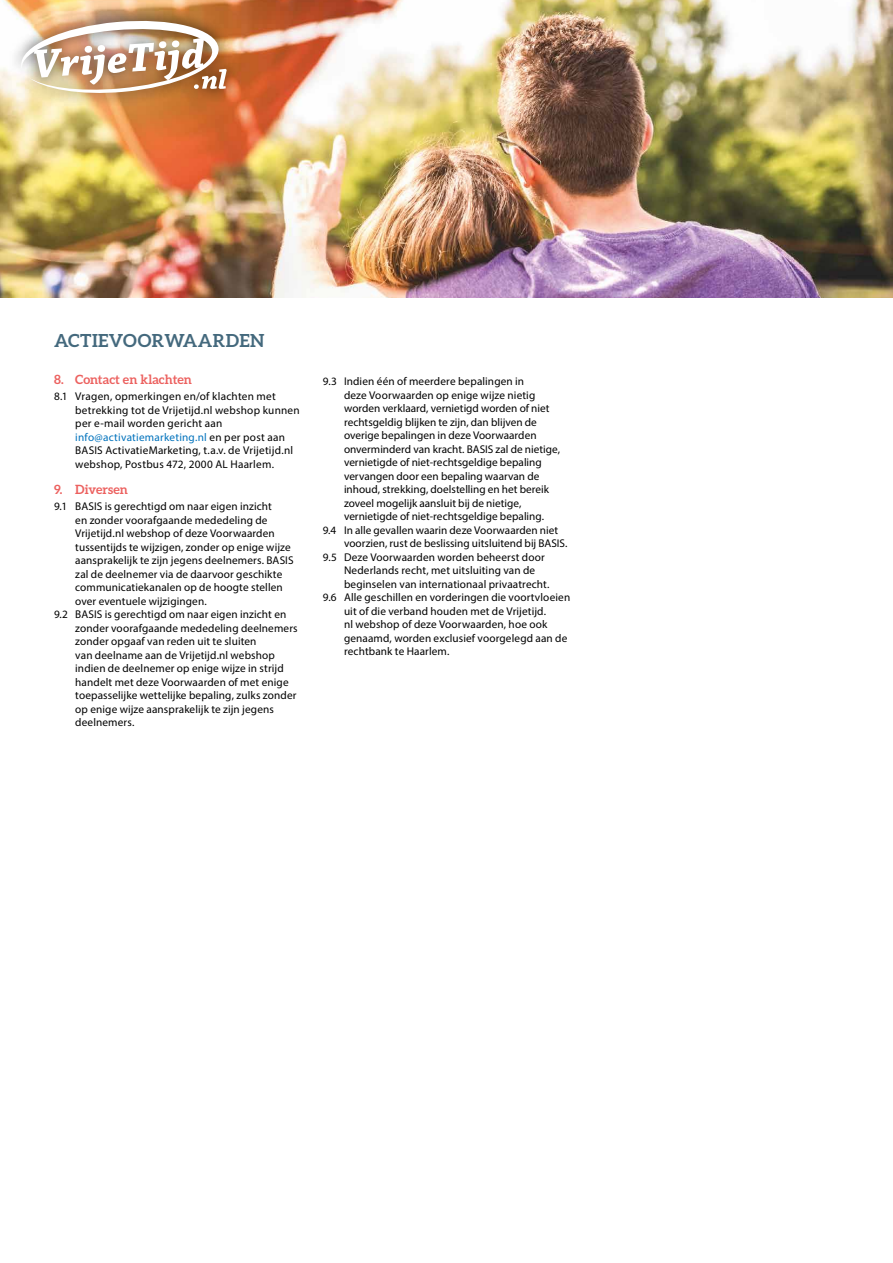
<style>
.page{position:relative;width:893px;height:1263px;background:#fff}
.page>*{position:absolute;margin:0;border:0;box-sizing:border-box;transform-origin:0 0}
.t1{font:700 18px "Aleo";letter-spacing:.02em;color:#44697d}
.t2{font:700 12.75px "Aleo";letter-spacing:.005em;color:#ec615f}
.t3{font:11.25px/13.5px "Myriad Pro";letter-spacing:.01em;color:#000}
.s1{color:#0072bc}
</style>
<div class="page">
<img style="left:0;top:0;width:893px;height:298px">
<div style="left:7px;top:7px;width:233px;height:100px;background:#000;opacity:.75"></div>
<img style="left:20px;top:17px;width:207px;height:79px">
<h1 class="t1" style="left:54px;top:330px;width:212px">ACTIEVOORWAARDEN</h1>
<p class="t2" style="left:54px;top:372px;width:139px">8. Contact en klachten</p>
<p class="t3" style="left:75px;top:390px;width:226px;text-indent:-21px">8.1 Vragen, opmerkingen en/of klachten met betrekking tot de Vrijetijd.nl webshop kunnen per e-mail worden gericht aan <span class="s1">info@activatiemarketing.nl</span> en per post aan BASIS ActivatieMarketing, t.a.v. de Vrijetijd.nl webshop, Postbus 472, 2000 AL Haarlem.</p>
<p class="t2" style="left:54px;top:482px;width:76px">9. Diversen</p>
<p class="t3" style="left:54px;top:499px;width:219px">9.1 BASIS is gerechtigd om naar eigen inzicht</p>
<p class="t3" style="left:75px;top:513px;width:194px">en zonder voorafgaande mededeling de</p>
<p class="t3" style="left:75px;top:526px;width:201px">Vrijetijd.nl webshop of deze Voorwaarden</p>
<p class="t3" style="left:75px;top:540px;width:217px">tussentijds te wijzigen, zonder op enige wijze</p>
<p class="t3" style="left:75px;top:553px;width:220px">aansprakelijk te zijn jegens deelnemers. BASIS</p>
<p class="t3" style="left:75px;top:567px;width:209px">zal de deelnemer via de daarvoor geschikte</p>
<p class="t3" style="left:75px;top:580px;width:209px">communicatiekanalen op de hoogte stellen</p>
<p class="t3" style="left:75px;top:594px;width:133px">over eventuele wijzigingen.</p>
<p class="t3" style="left:54px;top:607px;width:234px">9.2 BASIS is gerechtigd om naar eigen inzicht en</p>
<p class="t3" style="left:75px;top:621px;width:224px">zonder voorafgaande mededeling deelnemers</p>
<p class="t3" style="left:75px;top:634px;width:183px">zonder opgaaf van reden uit te sluiten</p>
<p class="t3" style="left:75px;top:648px;width:201px">van deelname aan de Vrijetijd.nl webshop</p>
<p class="t3" style="left:75px;top:661px;width:210px">indien de deelnemer op enige wijze in strijd</p>
<p class="t3" style="left:75px;top:675px;width:215px">handelt met deze Voorwaarden of met enige</p>
<p class="t3" style="left:75px;top:688px;width:223px">toepasselijke wettelijke bepaling, zulks zonder</p>
<p class="t3" style="left:75px;top:702px;width:200px">op enige wijze aansprakelijk te zijn jegens</p>
<p class="t3" style="left:75px;top:715px;width:61px">deelnemers.</p>
<p class="t3" style="left:323px;top:374px;width:203px">9.3 Indien één of meerdere bepalingen in</p>
<p class="t3" style="left:344px;top:388px;width:193px">deze Voorwaarden op enige wijze nietig</p>
<p class="t3" style="left:344px;top:401px;width:207px">worden verklaard, vernietigd worden of niet</p>
<p class="t3" style="left:344px;top:415px;width:194px">rechtsgeldig blijken te zijn, dan blijven de</p>
<p class="t3" style="left:344px;top:428px;width:194px">overige bepalingen in deze Voorwaarden</p>
<p class="t3" style="left:344px;top:442px;width:217px">onverminderd van kracht. BASIS zal de nietige,</p>
<p class="t3" style="left:344px;top:455px;width:199px">vernietigde of niet-rechtsgeldige bepaling</p>
<p class="t3" style="left:344px;top:469px;width:197px">vervangen door een bepaling waarvan de</p>
<p class="t3" style="left:344px;top:482px;width:207px">inhoud, strekking, doelstelling en het bereik</p>
<p class="t3" style="left:344px;top:496px;width:179px">zoveel mogelijk aansluit bij de nietige,</p>
<p class="t3" style="left:344px;top:509px;width:202px">vernietigde of niet-rechtsgeldige bepaling.</p>
<p class="t3" style="left:323px;top:523px;width:237px">9.4 In alle gevallen waarin deze Voorwaarden niet</p>
<p class="t3" style="left:344px;top:536px;width:225px">voorzien, rust de beslissing uitsluitend bij BASIS.</p>
<p class="t3" style="left:323px;top:550px;width:223px">9.5 Deze Voorwaarden worden beheerst door</p>
<p class="t3" style="left:344px;top:563px;width:193px">Nederlands recht, met uitsluiting van de</p>
<p class="t3" style="left:344px;top:577px;width:207px">beginselen van internationaal privaatrecht.</p>
<p class="t3" style="left:323px;top:590px;width:249px">9.6 Alle geschillen en vorderingen die voortvloeien</p>
<p class="t3" style="left:344px;top:604px;width:204px">uit of die verband houden met de Vrijetijd.</p>
<p class="t3" style="left:344px;top:617px;width:205px">nl webshop of deze Voorwaarden, hoe ook</p>
<p class="t3" style="left:344px;top:631px;width:225px">genaamd, worden exclusief voorgelegd aan de</p>
<p class="t3" style="left:344px;top:644px;width:107px">rechtbank te Haarlem.</p>
</div>
